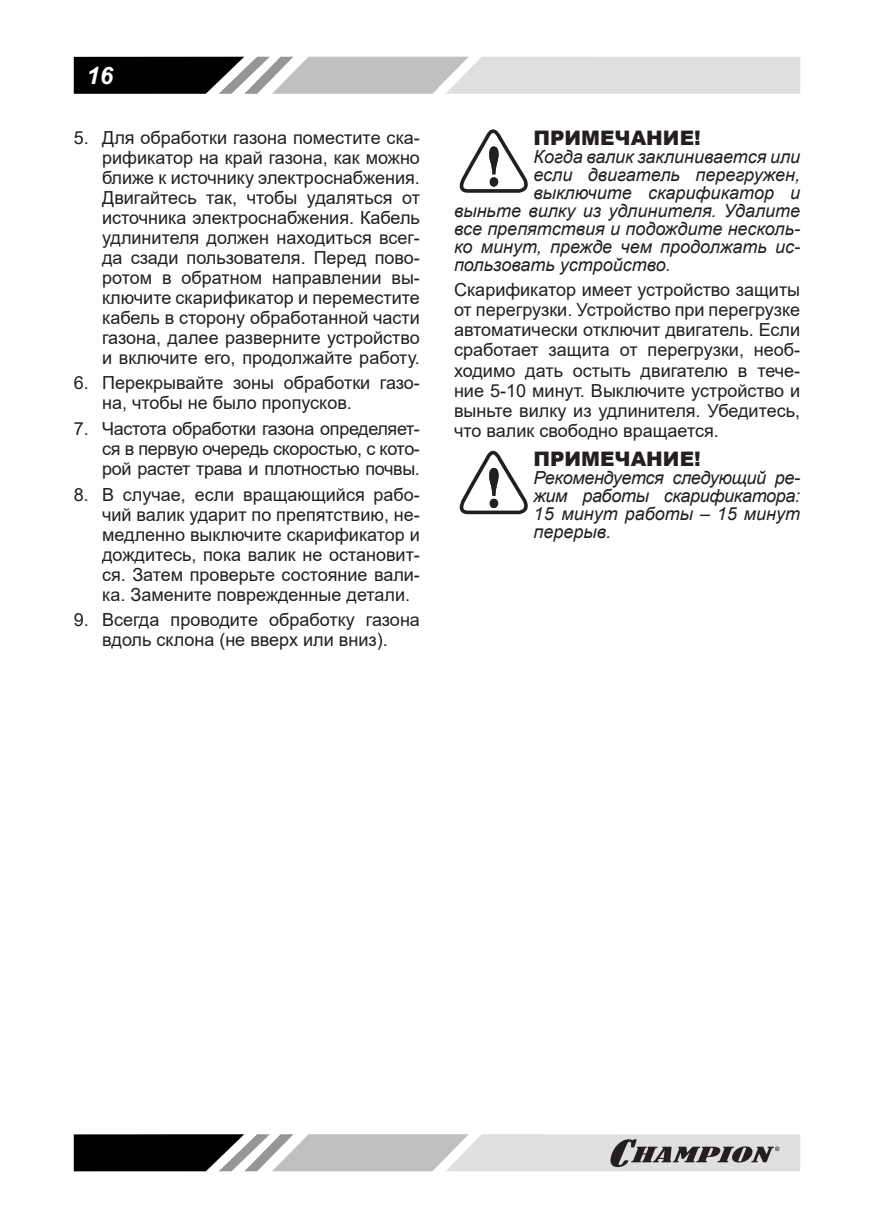
<style>
.page{position:relative;width:874px;height:1225px;background:#fff}
.page>*{position:absolute;margin:0;border:0;box-sizing:border-box;transform-origin:0 0}
.t1{font:italic 700 24px "Arial";color:#fff}
.t2{font:900 20px "Arial";color:#241f1f}
.t3{font:18px/20px "Arial";color:#241f1f;text-align:justify}
.t4{font:italic 18px/18px "Arial";color:#241f1f;text-align:justify}
</style>
<div class="page">
<svg style="left:74px;top:57px;width:725px;height:37px;background:#aaa9aa"></svg>
<svg style="left:74px;top:1134px;width:725px;height:37px;background:#9e9d9e"></svg>
<svg style="left:459px;top:129px;width:69px;height:64px"></svg>
<svg style="left:459px;top:451px;width:69px;height:63px"></svg>
<h1 class="t1" style="left:87px;top:61px;width:28px">16</h1>
<p class="t3" style="left:102px;top:127px;width:319px;text-indent:-28px">5. Для обработки газона поместите ска&shy;рификатор на край газона, как можно ближе к источнику электроснабжения.<br>Двигайтесь так, чтобы удаляться от источника электроснабжения. Кабель удлинителя должен находиться всег&shy;да сзади пользователя. Перед пово&shy;ротом в обратном направлении вы&shy;ключите скарификатор и переместите кабель в сторону обработанной части газона, далее разверните устройство и включите его, продолжайте работу.</p>
<p class="t3" style="left:102px;top:373px;width:319px;text-indent:-28px">6. Перекрывайте зоны обработки газо&shy;на, чтобы не было пропусков.</p>
<p class="t3" style="left:102px;top:418px;width:319px;text-indent:-28px">7. Частота обработки газона определяет&shy;ся в первую очередь скоростью, с кото&shy;рой растет трава и плотностью почвы.</p>
<p class="t3" style="left:102px;top:484px;width:319px;text-indent:-28px">8. В случае, если вращающийся рабо&shy;чий валик ударит по препятствию, не&shy;медленно выключите скарификатор и дождитесь, пока валик не остановит&shy;ся. Затем проверьте состояние вали&shy;ка. Замените поврежденные детали.</p>
<p class="t3" style="left:74px;top:610px;width:347px;text-align:center">9. Всегда проводите обработку газона вдоль склона (не вверх или вниз).</p>
<p class="t2" style="left:533px;top:123px;width:169px">ПРИМЕЧАНИЕ!</p>
<p class="t4" style="left:533px;top:148px;width:268px">Когда валик заклинивается или</p>
<p class="t4" style="left:533px;top:166px;width:268px">если двигатель перегружен,</p>
<p class="t4" style="left:533px;top:184px;width:268px">выключите скарификатор и</p>
<p class="t4" style="left:454px;top:202px;width:347px">выньте вилку из удлинителя. Удалите</p>
<p class="t4" style="left:454px;top:220px;width:347px">все препятствия и подождите несколь-</p>
<p class="t4" style="left:454px;top:238px;width:347px">ко минут, прежде чем продолжать ис-</p>
<p class="t4" style="left:454px;top:256px;width:218px">пользовать устройство.</p>
<p class="t3" style="left:454px;top:280px;width:347px">Скарификатор имеет устройство защиты от перегрузки. Устройство при перегрузке автоматически отключит двигатель. Если сработает защита от перегрузки, необ&shy;ходимо дать остыть двигателю в тече&shy;ние 5-10 минут. Выключите устройство и выньте вилку из удлинителя. Убедитесь, что валик свободно вращается.</p>
<p class="t2" style="left:533px;top:444px;width:169px">ПРИМЕЧАНИЕ!</p>
<p class="t4" style="left:533px;top:469px;width:268px">Рекомендуется следующий ре&shy;жим работы скарификатора:<br>15 минут работы – 15 минут перерыв.</p>
</div>
